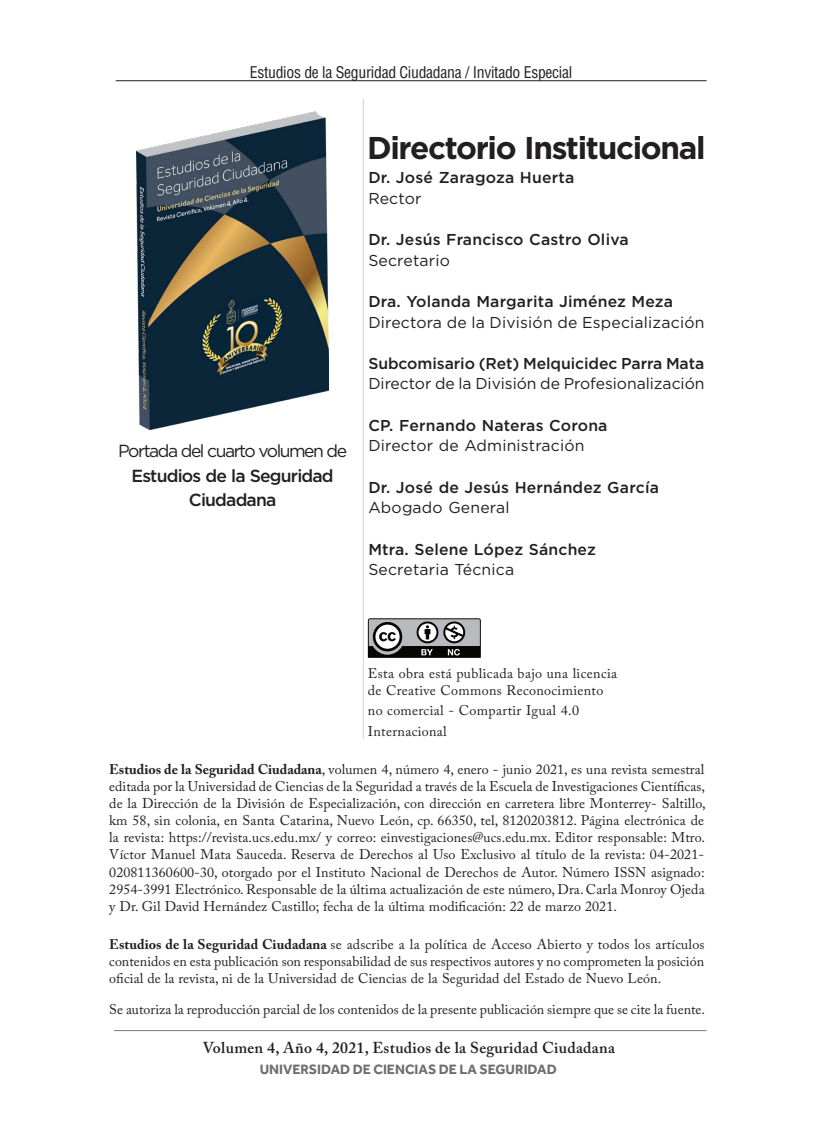
<style>
.page{position:relative;width:819px;height:1141px;background:#fff}
.page>*{position:absolute;margin:0;border:0;box-sizing:border-box;transform-origin:0 0}
.Titulo-Tabla-de-Cont{font:700 31.5px "Gotham";letter-spacing:-.04em;color:#231f20}
.Tabla-de-contenidos{font:17.5px/24.5px "Gotham";letter-spacing:-.085em;color:#231f20;text-align:center}
.Tabla-de-contenidos-2{font:500 17.5px "Gotham";letter-spacing:-.045em;color:#231f20}
.TEXTO{font:500 15.75px "Gotham";letter-spacing:.01em;color:#231f20}
.TEXTO-2{font:15.75px "Gotham";letter-spacing:.01em;color:#231f20}
.t1{font:600 15.75px "Adobe Caslon Pro";letter-spacing:.02em;color:#231f20}
.t2{font:condensed 15.75px "Helvetica LT Std";letter-spacing:-.02em;color:#231f20}
.TEXTO-3{font:14px/17.2px "Adobe Caslon Pro";letter-spacing:.005em;color:#231f20;text-align:justify}
.TEXTO-4{font:14px/16.8px "Adobe Caslon Pro";letter-spacing:.025em;color:#231f20}
.t3{font:700 14px "Effra";color:#6c6d70}
.s1{font-weight:500}
.s2{font-weight:700}
</style>
<div class="page">
<hr style="left:114px;top:1030px;width:592px;height:1px;background:#76787b">
<hr style="left:116px;top:80px;width:590px;height:1px;background:#231f20">
<img style="left:136px;top:112px;width:193px;height:317px">
<svg style="left:368px;top:618px;width:113px;height:40px;background:#7a7a7b"></svg>
<p class="t2" style="left:250px;top:62px;width:324px">Estudios de la Seguridad Ciudadana / Invitado Especial</p>
<p class="Tabla-de-contenidos" style="left:118px;top:438px;width:230px">Portada del cuarto volumen de<br><span class="s1">Estudios de la Seguridad</span></p>
<p class="Tabla-de-contenidos-2" style="left:189px;top:488px;width:89px">Ciudadana</p>
<p class="Titulo-Tabla-de-Cont" style="left:367px;top:127px;width:340px">Directorio Institucional</p>
<p class="TEXTO" style="left:368px;top:167px;width:207px">Dr. José Zaragoza Huerta</p>
<p class="TEXTO-2" style="left:368px;top:188px;width:55px">Rector</p>
<p class="TEXTO" style="left:368px;top:229px;width:262px">Dr. Jesús Francisco Castro Oliva</p>
<p class="TEXTO-2" style="left:368px;top:250px;width:83px">Secretario</p>
<p class="TEXTO" style="left:368px;top:291px;width:306px">Dra. Yolanda Margarita Jiménez Meza</p>
<p class="TEXTO-2" style="left:368px;top:312px;width:337px">Directora de la División de Especialización</p>
<p class="TEXTO" style="left:368px;top:353px;width:337px">Subcomisario (Ret) Melquicidec Parra Mata</p>
<p class="TEXTO-2" style="left:368px;top:374px;width:337px">Director de la División de Profesionalización</p>
<p class="TEXTO" style="left:368px;top:415px;width:241px">CP. Fernando Nateras Corona</p>
<p class="TEXTO-2" style="left:368px;top:436px;width:218px">Director de Administración</p>
<p class="TEXTO" style="left:368px;top:477px;width:292px">Dr. José de Jesús Hernández García</p>
<p class="TEXTO-2" style="left:368px;top:498px;width:143px">Abogado General</p>
<p class="TEXTO" style="left:368px;top:539px;width:229px">Mtra. Selene López Sánchez</p>
<p class="TEXTO-2" style="left:368px;top:560px;width:147px">Secretaria Técnica</p>
<p class="TEXTO-4" style="left:368px;top:665px;width:251px">Esta obra está publicada bajo una licencia de Creative Commons Reconocimiento</p>
<p class="TEXTO-4" style="left:368px;top:702px;width:213px">no comercial - Compartir Igual 4.0</p>
<p class="TEXTO-4" style="left:368px;top:722px;width:80px">Internacional</p>
<p class="TEXTO-3" style="left:109px;top:760px;width:597px"><span class="s2">Estudios de la Seguridad Ciudadana</span>, volumen 4, número 4, enero - junio 2021, es una revista semestral editada por la Universidad de Ciencias de la Seguridad a través de la Escuela de Investigaciones Científicas, de la Dirección de la División de Especialización, con dirección en carretera libre Monterrey- Saltillo, km 58, sin colonia, en Santa Catarina, Nuevo León, cp. 66350, tel, 8120203812. Página electrónica de la revista: https://revista.ucs.edu.mx/ y correo: einvestigaciones@ucs.edu.mx. Editor responsable: Mtro.<br>Víctor Manuel Mata Sauceda. Reserva de Derechos al Uso Exclusivo al título de la revista: 04-2021- 020811360600-30, otorgado por el Instituto Nacional de Derechos de Autor. Número ISSN asignado:<br>2954-3991 Electrónico. Responsable de la última actualización de este número, Dra. Carla Monroy Ojeda y Dr. Gil David Hernández Castillo; fecha de la última modificación: 22 de marzo 2021.</p>
<p class="TEXTO-3" style="left:109px;top:936px;width:596px"><span class="s2">Estudios de la Seguridad Ciudadana</span> se adscribe a la política de Acceso Abierto y todos los artículos contenidos en esta publicación son responsabilidad de sus respectivos autores y no comprometen la posición oficial de la revista, ni de la Universidad de Ciencias de la Seguridad del Estado de Nuevo León.</p>
<p class="TEXTO-3" style="left:109px;top:1001px;width:597px">Se autoriza la reproducción parcial de los contenidos de la presente publicación siempre que se cite la fuente.</p>
<p class="t1" style="left:203px;top:1039px;width:414px">Volumen 4, Año 4, 2021, Estudios de la Seguridad Ciudadana</p>
<p class="t3" style="left:260px;top:1061px;width:298px">UNIVERSIDAD DE CIENCIAS DE LA SEGURIDAD</p>
</div>
